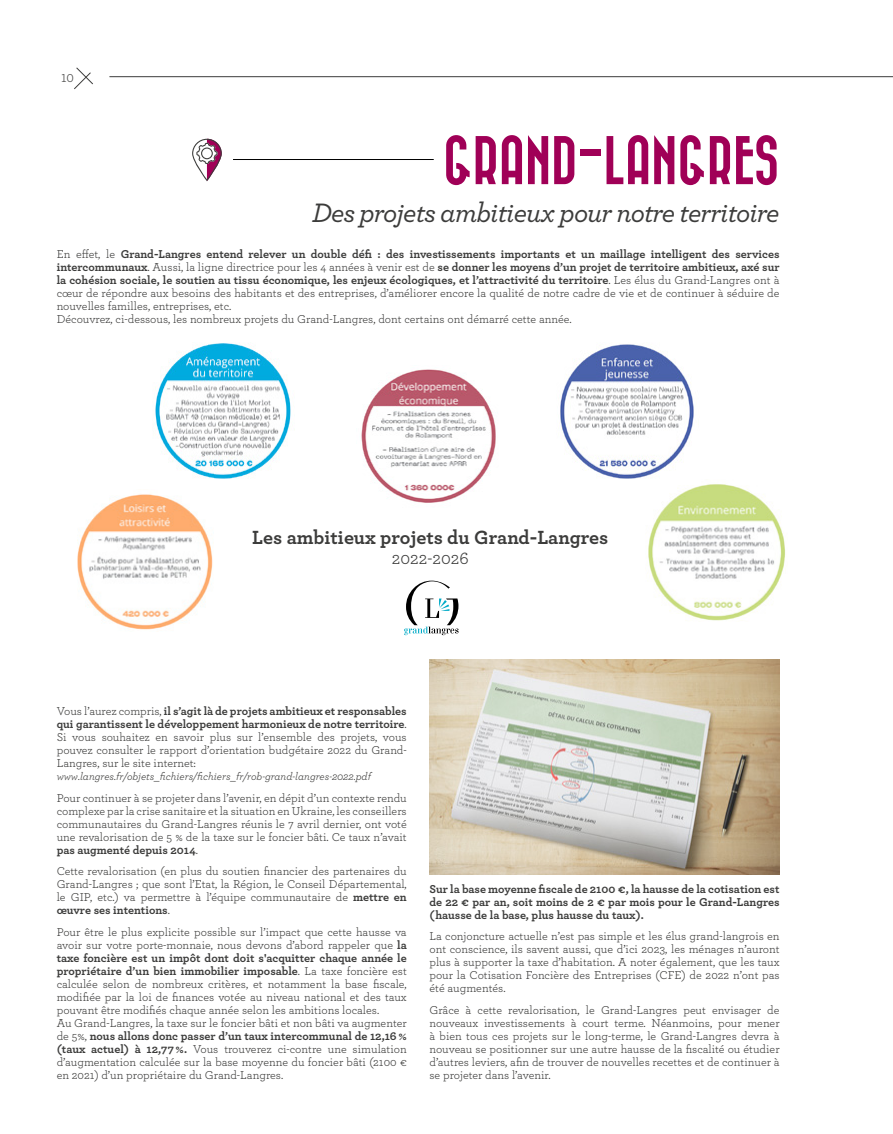
<style>
.page{position:relative;width:893px;height:1134px;background:#fff}
.page>*{position:absolute;margin:0;border:0;box-sizing:border-box;transform-origin:0 0}
.t1{font:50px "Bazar";color:#a00057}
.t2{font:italic 500 28px "Archer";letter-spacing:-.03em;color:#3c3c3b}
.t3{font:700 20px "Archer";color:#3c3c3b}
.t4{font:18px "Archer";color:#3c3c3b}
.t5{font:12px/13px "Archer";color:#3c3c3b;text-align:justify}
.t6{font:700 12px/13px "Archer";letter-spacing:-.005em;color:#3c3c3b;text-align:justify}
.t7{font:italic 11px "Archer";color:#3c3c3b}
.s1{font-weight:700}
</style>
<div class="page">
<svg style="left:74px;top:67px;width:19px;height:23px"></svg>
<hr style="left:109px;top:76px;width:784px;height:1px;background:#3c3c3b">
<hr style="left:233px;top:159px;width:201px;height:1px;background:#000">
<img style="left:361px;top:369px;width:135px;height:134px">
<img style="left:155px;top:343px;width:136px;height:136px">
<img style="left:560px;top:344px;width:134px;height:135px">
<img style="left:429px;top:660px;width:351px;height:214px">
<img style="left:77px;top:494px;width:136px;height:136px">
<img style="left:648px;top:484px;width:137px;height:137px">
<svg style="left:404px;top:581px;width:54px;height:54px"></svg>
<svg style="left:192px;top:139px;width:30px;height:42px"></svg>
<p class="t5" style="left:61px;top:71px;width:14px">10</p>
<h1 class="t1" style="left:443px;top:135px;width:338px">GRAND-LANGRES</h1>
<h2 class="t2" style="left:312px;top:192px;width:469px">Des projets ambitieux pour notre territoire</h2>
<p class="t5" style="left:57px;top:247px;width:724px;text-align:left">En effet, le <span class="s1">Grand-Langres entend relever un double défi : des investissements importants et un maillage intelligent des services intercommunaux</span>. Aussi, la ligne directrice pour les 4 années à venir est de <span class="s1">se donner les moyens d’un projet de territoire ambitieux, axé sur la cohésion sociale, le soutien au tissu économique, les enjeux écologiques, et l’attractivité du territoire</span>. Les élus du Grand-Langres ont à cœur de répondre aux besoins des habitants et des entreprises, d’améliorer encore la qualité de notre cadre de vie et de continuer à séduire de nouvelles familles, entreprises, etc.<br>Découvrez, ci-dessous, les nombreux projets du Grand-Langres, dont certains ont démarré cette année.</p>
<h3 class="t3" style="left:252px;top:522px;width:358px">Les ambitieux projets du Grand-Langres</h3>
<h3 class="t4" style="left:392px;top:546px;width:78px">2022-2026</h3>
<p class="t5" style="left:57px;top:704px;width:352px">Vous l’aurez compris, <span class="s1">il s’agit là de projets ambitieux et responsables qui garantissent le développement harmonieux de notre territoire</span>.<br>Si vous souhaitez en savoir plus sur l’ensemble des projets, vous pouvez consulter le rapport d’orientation budgétaire 2022 du Grand-Langres, sur le site internet:</p>
<p class="t7" style="left:57px;top:769px;width:316px">www.langres.fr/objets_fichiers/fichiers_fr/rob-grand-langres-2022.pdf</p>
<p class="t5" style="left:57px;top:791px;width:352px">Pour continuer à se projeter dans l’avenir, en dépit d’un contexte rendu complexe par la crise sanitaire et la situation en Ukraine, les conseillers communautaires du Grand-Langres réunis le 7 avril dernier, ont voté une revalorisation de 5 % de la taxe sur le foncier bâti. Ce taux n’avait <span class="s1">pas augmenté depuis 2014</span>.</p>
<p class="t5" style="left:57px;top:864px;width:352px">Cette revalorisation (en plus du soutien financier des partenaires du Grand-Langres ; que sont l’Etat, la Région, le Conseil Départemental, le GIP, etc.) va permettre à l’équipe communautaire de <span class="s1">mettre en œuvre ses intentions</span>.</p>
<p class="t5" style="left:57px;top:925px;width:352px;text-align:left">Pour être le plus explicite possible sur l’impact que cette hausse va avoir sur votre porte-monnaie, nous devons d’abord rappeler que <span class="s1">la taxe foncière est un impôt dont doit s'acquitter chaque année le propriétaire d’un bien immobilier imposable</span>. La taxe foncière est calculée selon de nombreux critères, et notamment la base fiscale, modifiée par la loi de finances votée au niveau national et des taux pouvant être modifiés chaque année selon les ambitions locales.<br>Au Grand-Langres, la taxe sur le foncier bâti et non bâti va augmenter de 5%, <span class="s1">nous allons donc passer d’un taux intercommunal de 12,16 % (taux actuel) à 12,77 %.</span> Vous trouverez ci-contre une simulation d’augmentation calculée sur la base moyenne du foncier bâti (2100 € en 2021) d’un propriétaire du Grand-Langres.</p>
<p class="t6" style="left:429px;top:881px;width:352px">Sur la base moyenne fiscale de 2100 €, la hausse de la cotisation est de 22 € par an, soit moins de 2 € par mois pour le Grand-Langres (hausse de la base, plus hausse du taux).</p>
<p class="t5" style="left:429px;top:929px;width:352px">La conjoncture actuelle n’est pas simple et les élus grand-langrois en ont conscience, ils savent aussi, que d’ici 2023, les ménages n’auront plus à supporter la taxe d’habitation. A noter également, que les taux pour la Cotisation Foncière des Entreprises (CFE) de 2022 n’ont pas été augmentés.</p>
<p class="t5" style="left:429px;top:1002px;width:352px">Grâce à cette revalorisation, le Grand-Langres peut envisager de nouveaux investissements à court terme. Néanmoins, pour mener à bien tous ces projets sur le long-terme, le Grand-Langres devra à nouveau se positionner sur une autre hausse de la fiscalité ou étudier d’autres leviers, afin de trouver de nouvelles recettes et de continuer à se projeter dans l’avenir.</p>
</div>
